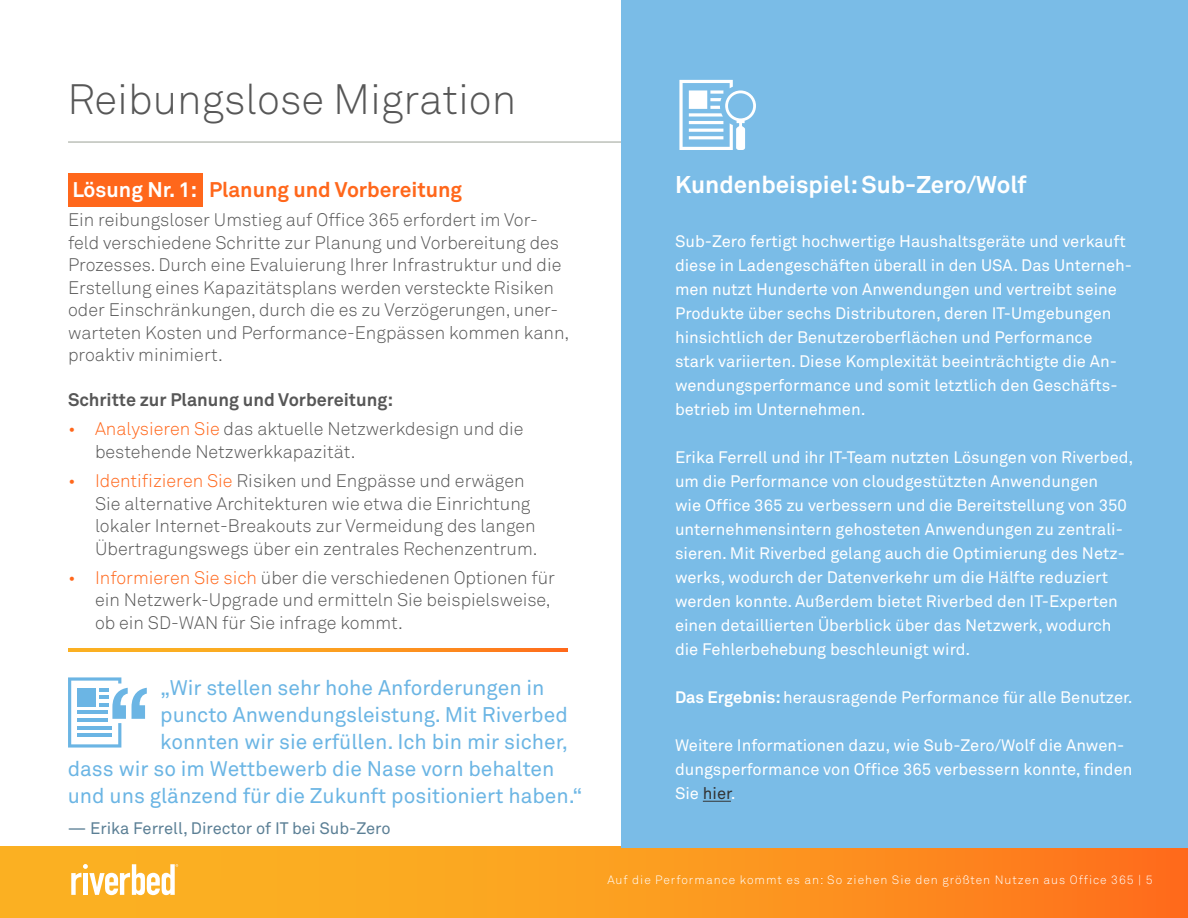
<style>
.page{position:relative;width:1188px;height:918px;background:#fff}
.page>*{position:absolute;margin:0;border:0;box-sizing:border-box;transform-origin:0 0}
.t1{font:300 42px "Akkurat Pro";color:#575757}
.t2{font:700 24px "Akkurat Pro";color:#fff}
.t3{font:21px "Akkurat Pro";color:#6bb5e4}
.t4{font:700 21px "Akkurat Pro";color:#ff671b}
.t5{font:300 18px/22.5px "Akkurat Pro";color:#575757}
.t6{font:700 18px "Akkurat Pro";color:#575757}
.t7{font:16.5px/24px "Akkurat Pro";color:#fff}
.t8{font:16.5px "Akkurat Pro";color:#5b7f95}
.t9{font:300 12px "Akkurat Pro";letter-spacing:.08em;color:#fff}
.s1{color:#fff}
.s2{color:#ff671b}
.s3{font-weight:700}
.s4{color:#333}
</style>
<div class="page">
<div style="left:0;top:847px;width:1188px;height:71px;background:linear-gradient(to right,#fabd23,#fe771d)"></div>
<svg style="left:71px;top:864px;width:107px;height:31px"></svg>
<hr style="left:68px;top:141px;width:1053px;height:2px;background:#a7aca2">
<div style="left:621px;top:0;width:567px;height:847px;background:#7abce7"></div>
<div style="left:68px;top:173px;width:135px;height:33px;background:#ff671b"></div>
<svg style="left:703px;top:801px;width:28px;height:1px"></svg>
<svg style="left:68px;top:648px;width:500px;height:4px;background:#fc9a1f"></svg>
<svg style="left:679px;top:80px;width:77px;height:70px"></svg>
<svg style="left:68px;top:677px;width:79px;height:71px"></svg>
<h1 class="t1" style="left:68px;top:74px;width:450px">Reibungslose Migration</h1>
<p class="t4" style="left:72px;top:176px;width:391px"><span class="s1">Lösung Nr. 1:</span> Planung und Vorbereitung</p>
<p class="t5" style="left:68px;top:209px;width:503px">Ein reibungsloser Umstieg auf Office 365 erfordert im Vor&shy;feld verschiedene Schritte zur Planung und Vorbereitung des Prozesses. Durch eine Evaluierung Ihrer Infrastruktur und die Erstellung eines Kapazitätsplans werden versteckte Risiken oder Einschränkungen, durch die es zu Verzögerungen, uner&shy;warteten Kosten und Performance-Engpässen kommen kann, proaktiv minimiert.</p>
<p class="t6" style="left:68px;top:389px;width:327px">Schritte zur Planung und Vorbereitung:</p>
<p class="t5" style="left:95px;top:418px;width:430px;text-indent:-27px"><span class="s2">• Analysieren Sie</span> das aktuelle Netzwerkdesign und die bestehende Netzwerkkapazität.</p>
<p class="t5" style="left:95px;top:470px;width:444px;text-indent:-27px"><span class="s2">• Identifizieren Sie</span> Risiken und Engpässe und erwägen Sie alternative Architekturen wie etwa die Einrichtung lokaler Internet-Breakouts zur Vermeidung des langen Übertragungswegs über ein zentrales Rechenzentrum.</p>
<p class="t5" style="left:95px;top:566px;width:462px;text-indent:-27px"><span class="s2">• Informieren Sie sich</span> über die verschiedenen Optionen für ein Netzwerk-Upgrade und ermitteln Sie beispielsweise, ob ein SD-WAN für Sie infrage kommt.</p>
<p class="t3" style="left:160px;top:676px;width:386px">„Wir stellen sehr hohe Anforderungen in</p>
<p class="t3" style="left:160px;top:703px;width:409px">puncto Anwendungsleistung. Mit Riverbed</p>
<p class="t3" style="left:160px;top:730px;width:409px">konnten wir sie erfüllen. Ich bin mir sicher,</p>
<p class="t3" style="left:68px;top:757px;width:488px">dass wir so im Wettbewerb die Nase vorn behalten</p>
<p class="t3" style="left:68px;top:784px;width:516px">und uns glänzend für die Zukunft positioniert haben.“</p>
<p class="t8" style="left:68px;top:819px;width:324px">— Erika Ferrell, Director of IT bei Sub-Zero</p>
<h2 class="t2" style="left:675px;top:169px;width:353px">Kundenbeispiel: Sub-Zero/Wolf</h2>
<p class="t7" style="left:675px;top:230px;width:456px">Sub-Zero fertigt hochwertige Haushaltsgeräte und verkauft diese in Ladengeschäften überall in den USA. Das Unterneh&shy;men nutzt Hunderte von Anwendungen und vertreibt seine Produkte über sechs Distributoren, deren IT-Umgebungen hinsichtlich der Benutzeroberflächen und Performance stark variierten. Diese Komplexität beeinträchtigte die An&shy;wendungsperformance und somit letztlich den Geschäfts&shy;betrieb im Unternehmen.</p>
<p class="t7" style="left:675px;top:446px;width:460px">Erika Ferrell und ihr IT-Team nutzten Lösungen von Riverbed, um die Performance von cloudgestützten Anwendungen<br>wie Office 365 zu verbessern und die Bereitstellung von 350 unternehmensintern gehosteten Anwendungen zu zentrali&shy;sieren. Mit Riverbed gelang auch die Optimierung des Netz&shy;werks, wodurch der Datenverkehr um die Hälfte reduziert werden konnte. Außerdem bietet Riverbed den IT-Experten einen detaillierten Überblick über das Netzwerk, wodurch die Fehlerbehebung beschleunigt wird.</p>
<p class="t7" style="left:675px;top:686px;width:459px"><span class="s3">Das Ergebnis:</span> herausragende Performance für alle Benutzer.</p>
<p class="t7" style="left:675px;top:734px;width:459px">Weitere Informationen dazu, wie Sub-Zero/Wolf die Anwen&shy;dungsperformance von Office 365 verbessern konnte, finden<br>Sie <span class="s4">hier</span>.</p>
<p class="t9" style="left:608px;top:873px;width:547px">Auf die Performance kommt es an: So ziehen Sie den größten Nutzen aus Office 365 | 5</p>
</div>
